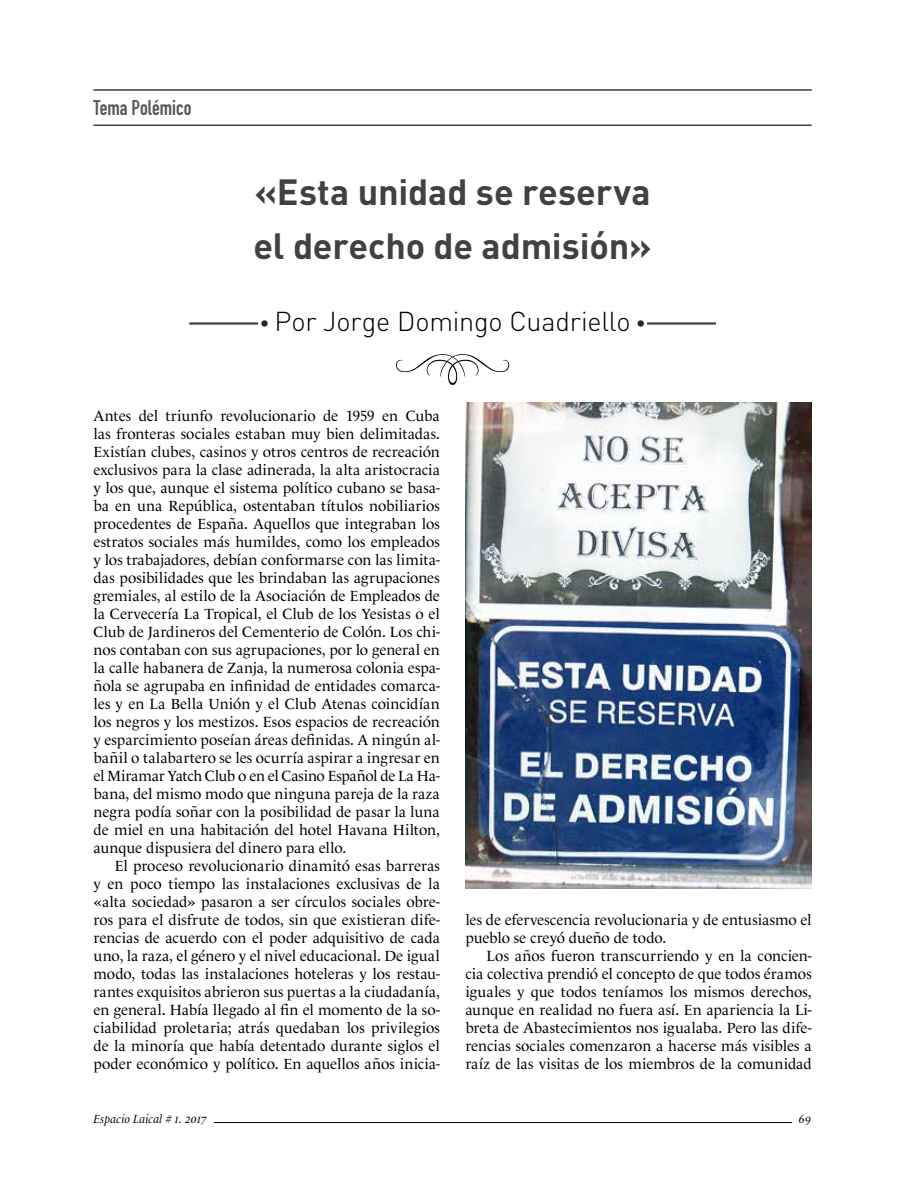
<style>
.page{position:relative;width:918px;height:1188px;background:#fff}
.page>*{position:absolute;margin:0;border:0;box-sizing:border-box;transform-origin:0 0}
.t1{font:700 36px/54px "DIN Pro";letter-spacing:-.005em;color:#414042}
.t2{font:300 27px "DIN Pro";letter-spacing:-.01em;color:#000}
.t3{font:21px "DIN Engschrift Std";color:#58595b}
.t4{font:15px/18px "Le Monde Livre";letter-spacing:-.005em;color:#000;text-align:justify}
.t5{font:12px "Le Monde Livre Italic Classic";color:#000}
</style>
<div class="page">
<hr style="left:214px;top:1122px;width:578px;height:1px;background:#000">
<svg style="left:261px;top:320px;width:7px;height:7px"></svg>
<hr style="left:189px;top:322px;width:69px;height:3px;background:#414042">
<div style="left:638px;top:320px;width:6px;height:7px;background:#292929;border-radius:50%"></div>
<hr style="left:647px;top:322px;width:69px;height:3px;background:#414042">
<svg style="left:396px;top:354px;width:113px;height:31px"></svg>
<hr style="left:94px;top:89px;width:718px;height:2px;background:#414042">
<hr style="left:94px;top:125px;width:718px;height:1px;background:#414042">
<img style="left:465px;top:403px;width:347px;height:485px">
<h3 class="t3" style="left:94px;top:95px;width:100px">Tema Polémico</h3>
<h1 class="t1" style="left:254px;top:163px;width:400px">«Esta unidad se reserva el derecho de admisión»</h1>
<h2 class="t2" style="left:275px;top:303px;width:358px">Por Jorge Domingo Cuadriello</h2>
<p class="t4" style="left:94px;top:407px;width:348px">Antes del triunfo revolucionario de 1959 en Cuba las fronteras sociales estaban muy bien delimitadas.<br>Existían clubes, casinos y otros centros de recreación exclusivos para la clase adinerada, la alta aristocracia y los que, aunque el sistema político cubano se basa&shy;ba en una República, ostentaban títulos nobiliarios procedentes de España. Aquellos que integraban los estratos sociales más humildes, como los empleados y los trabajadores, debían conformarse con las limita&shy;das posibilidades que les brindaban las agrupaciones gremiales, al estilo de la Asociación de Empleados de la Cervecería La Tropical, el Club de los Yesistas o el Club de Jardineros del Cementerio de Colón. Los chi&shy;nos contaban con sus agrupaciones, por lo general en la calle habanera de Zanja, la numerosa colonia espa&shy;ñola se agrupaba en infinidad de entidades comarca&shy;les y en La Bella Unión y el Club Atenas coincidían los negros y los mestizos. Esos espacios de recreación y esparcimiento poseían áreas definidas. A ningún al&shy;bañil o talabartero se les ocurría aspirar a ingresar en el Miramar Yatch Club o en el Casino Español de La Ha&shy;bana, del mismo modo que ninguna pareja de la raza negra podía soñar con la posibilidad de pasar la luna de miel en una habitación del hotel Havana Hilton, aunque dispusiera del dinero para ello.</p>
<p class="t4" style="left:94px;top:857px;width:348px;text-indent:21px">El proceso revolucionario dinamitó esas barreras y en poco tiempo las instalaciones exclusivas de la «alta sociedad» pasaron a ser círculos sociales obre&shy;ros para el disfrute de todos, sin que existieran dife&shy;rencias de acuerdo con el poder adquisitivo de cada uno, la raza, el género y el nivel educacional. De igual modo, todas las instalaciones hoteleras y los restau&shy;rantes exquisitos abrieron sus puertas a la ciudadanía, en general. Había llegado al fin el momento de la so&shy;ciabilidad proletaria; atrás quedaban los privilegios de la minoría que había detentado durante siglos el poder económico y político. En aquellos años inicia-</p>
<p class="t4" style="left:465px;top:911px;width:348px">les de efervescencia revolucionaria y de entusiasmo el pueblo se creyó dueño de todo.</p>
<p class="t4" style="left:465px;top:947px;width:348px;text-indent:21px">Los años fueron transcurriendo y en la concien&shy;cia colectiva prendió el concepto de que todos éramos iguales y que todos teníamos los mismos derechos, aunque en realidad no fuera así. En apariencia la Li&shy;breta de Abastecimientos nos igualaba. Pero las dife&shy;rencias sociales comenzaron a hacerse más visibles a raíz de las visitas de los miembros de la comunidad</p>
<p class="t5" style="left:94px;top:1112px;width:115px">Espacio Laical # 1. 2017</p>
<p class="t5" style="left:799px;top:1112px;width:15px">69</p>
</div>
